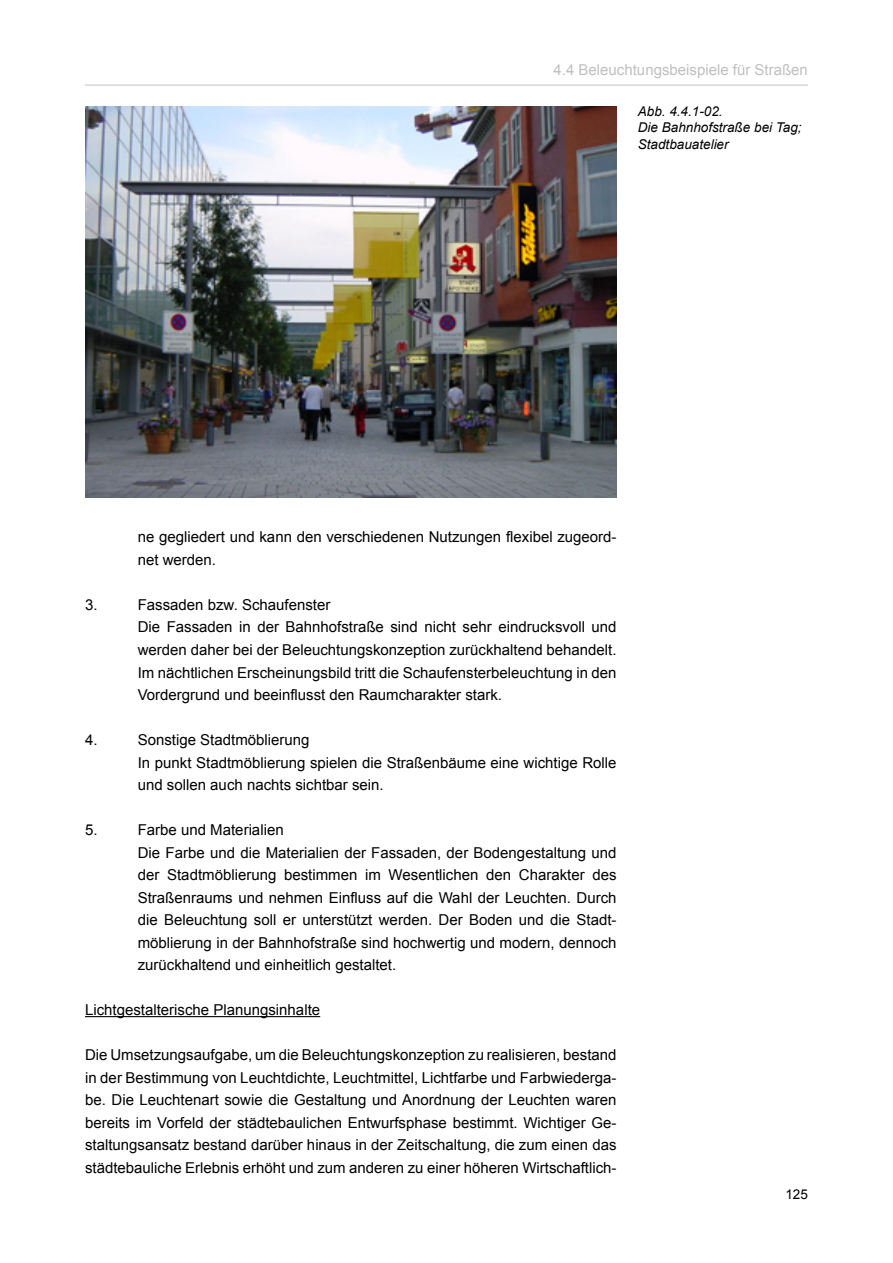
<style>
.page{position:relative;width:893px;height:1263px;background:#fff}
.page>*{position:absolute;margin:0;border:0;box-sizing:border-box;transform-origin:0 0}
.t1{font:15px/22.5px "Arial";color:#000}
.t2{font:15px "Arial";color:#c0c0c0}
.t3{font:italic 13.5px/16.2px "Arial";color:#000}
.t4{font:13.5px "Arial";color:#000}
</style>
<div class="page">
<hr style="left:85px;top:85px;width:723px;height:1px;background:#c0c0c0">
<img style="left:85px;top:106px;width:532px;height:391px">
<hr style="left:85px;top:1016px;width:235px;height:1px;background:#000">
<p class="t2" style="left:554px;top:60px;width:256px">4.4 Beleuchtungsbeispiele für Straßen</p>
<p class="t3" style="left:638px;top:103px;width:165px">Abb. 4.4.1-02.<br>Die Bahnhofstraße bei Tag;<br>Stadtbauatelier</p>
<p class="t1" style="left:138px;top:526px;width:480px">ne gegliedert und kann den verschiedenen Nutzungen flexibel zugeord&shy;net werden.</p>
<p class="t1" style="left:85px;top:594px;width:14px">3.</p>
<p class="t1" style="left:138px;top:594px;width:480px">Fassaden bzw. Schaufenster<br>Die Fassaden in der Bahnhofstraße sind nicht sehr eindrucksvoll und werden daher bei der Beleuchtungskonzeption zurückhaltend behandelt.<br>Im nächtlichen Erscheinungsbild tritt die Schaufensterbeleuchtung in den Vordergrund und beeinflusst den Raumcharakter stark.</p>
<p class="t1" style="left:85px;top:729px;width:14px">4.</p>
<p class="t1" style="left:138px;top:729px;width:480px">Sonstige Stadtmöblierung<br>In punkt Stadtmöblierung spielen die Straßenbäume eine wichtige Rolle und sollen auch nachts sichtbar sein.</p>
<p class="t1" style="left:85px;top:819px;width:14px">5.</p>
<p class="t1" style="left:138px;top:819px;width:480px">Farbe und Materialien<br>Die Farbe und die Materialien der Fassaden, der Bodengestaltung und der Stadtmöblierung bestimmen im Wesentlichen den Charakter des Straßenraums und nehmen Einfluss auf die Wahl der Leuchten. Durch die Beleuchtung soll er unterstützt werden. Der Boden und die Stadt&shy;möblierung in der Bahnhofstraße sind hochwertig und modern, dennoch zurückhaltend und einheitlich gestaltet.</p>
<p class="t1" style="left:85px;top:999px;width:237px">Lichtgestalterische Planungsinhalte</p>
<p class="t1" style="left:85px;top:1044px;width:533px;text-align:justify">Die Umsetzungsaufgabe, um die Beleuchtungskonzeption zu realisieren, bestand in der Bestimmung von Leuchtdichte, Leuchtmittel, Lichtfarbe und Farbwiederga&shy;be. Die Leuchtenart sowie die Gestaltung und Anordnung der Leuchten waren bereits im Vorfeld der städtebaulichen Entwurfsphase bestimmt. Wichtiger Ge&shy;staltungsansatz bestand darüber hinaus in der Zeitschaltung, die zum einen das städtebauliche Erlebnis erhöht und zum anderen zu einer höheren Wirtschaftlich-</p>
<p class="t4" style="left:785px;top:1185px;width:24px">125</p>
</div>
